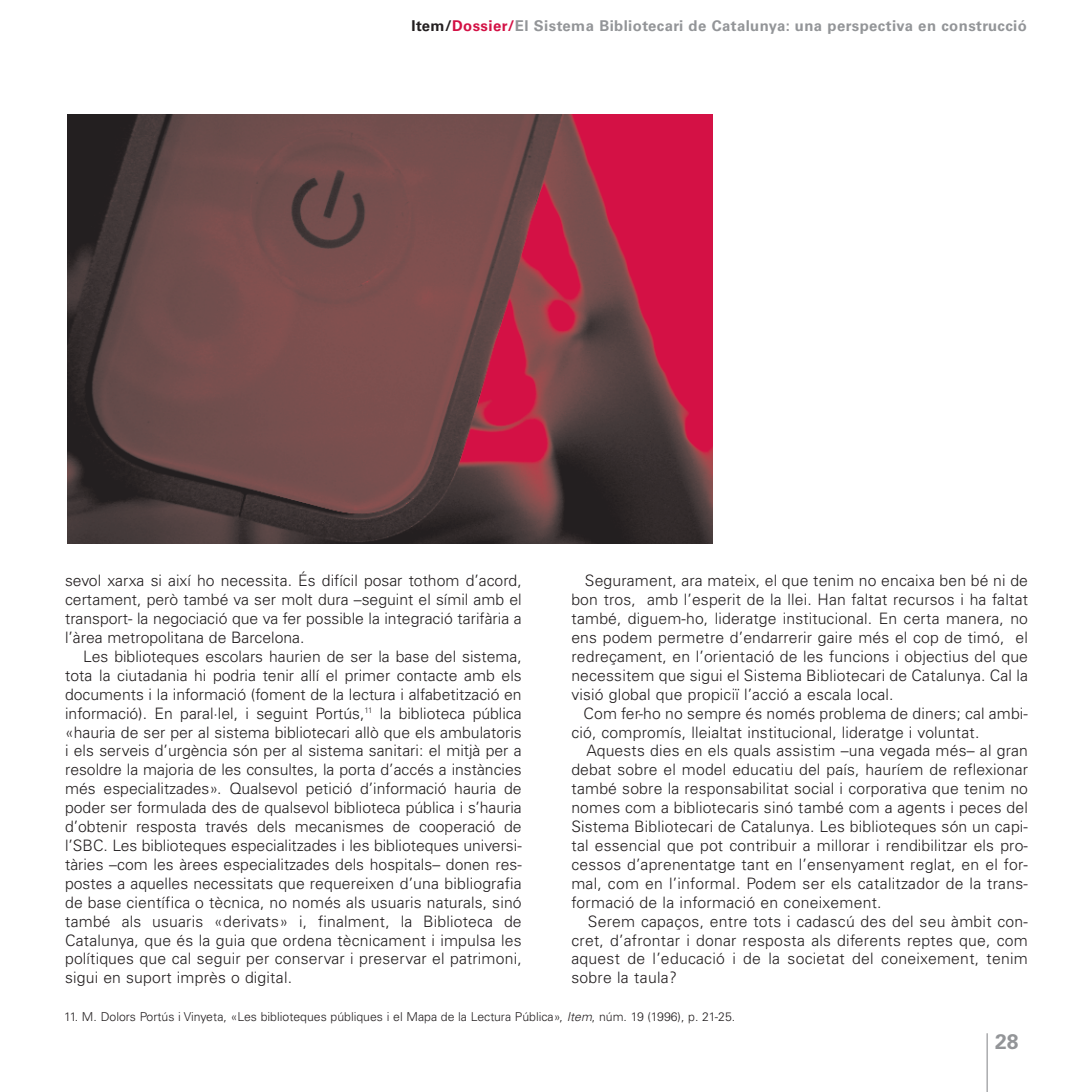
<style>
.page{position:relative;width:1092px;height:1092px;background:#fff}
.page>*{position:absolute;margin:0;border:0;box-sizing:border-box;transform-origin:0 0}
.t1{font:700 21px "Univers";color:#939598}
.t2{font:300 15.75px/18.9px "Univers";letter-spacing:.01em;color:#231f20;text-align:justify}
.t3{font:700 14.88px "Univers";letter-spacing:.03em;color:#939598}
.t4{font:300 12.25px "Univers";color:#231f20}
.s1{color:#231f20}
.s2{color:#d31145}
.s3{font-style:italic}
</style>
<div class="page">
<hr style="left:986px;top:1033px;width:1px;height:58px;background:#808285">
<img style="left:68px;top:115px;width:644px;height:428px">
<p class="t3" style="left:411px;top:20px;width:617px"><span class="s1">Item/</span><span class="s2">Dossier/</span>El Sistema Bibliotecari de Catalunya: una perspectiva en construcció</p>
<p class="t2" style="left:65px;top:572px;width:458px">sevol xarxa si així ho necessita. És difícil posar tothom d’acord, certament, però també va ser molt dura –seguint el símil amb el transport- la negociació que va fer possible la integració tarifària a l’àrea metropolitana de Barcelona.</p>
<p class="t2" style="left:65px;top:648px;width:458px;text-indent:18px">Les biblioteques escolars haurien de ser la base del sistema, tota la ciutadania hi podria tenir allí el primer contacte amb els documents i la informació (foment de la lectura i alfabetització en informació). En paral·lel, i seguint Portús,<sup>11</sup> la biblioteca pública «hauria de ser per al sistema bibliotecari allò que els ambulatoris i els serveis d’urgència són per al sistema sanitari: el mitjà per a resoldre la majoria de les consultes, la porta d’accés a instàncies més especialitzades». Qualsevol petició d’informació hauria de poder ser formulada des de qualsevol biblioteca pública i s’hauria d’obtenir resposta través dels mecanismes de cooperació de l’SBC. Les biblioteques especialitzades i les biblioteques universi&shy;tàries –com les àrees especialitzades dels hospitals– donen res&shy;postes a aquelles necessitats que requereixen d’una bibliografia de base científica o tècnica, no només als usuaris naturals, sinó també als usuaris «derivats» i, finalment, la Biblioteca de Catalunya, que és la guia que ordena tècnicament i impulsa les polítiques que cal seguir per conservar i preservar el patrimoni, sigui en suport imprès o digital.</p>
<p class="t2" style="left:571px;top:572px;width:458px;text-indent:13px">Segurament, ara mateix, el que tenim no encaixa ben bé ni de bon tros, amb l’esperit de la llei. Han faltat recursos i ha faltat també, diguem-ho, lideratge institucional. En certa manera, no ens podem permetre d’endarrerir gaire més el cop de timó, el redreçament, en l’orientació de les funcions i objectius del que necessitem que sigui el Sistema Bibliotecari de Catalunya. Cal la visió global que propiciï l’acció a escala local.</p>
<p class="t2" style="left:571px;top:705px;width:458px;text-indent:12px">Com fer-ho no sempre és només problema de diners; cal ambi&shy;ció, compromís, lleialtat institucional, lideratge i voluntat.</p>
<p class="t2" style="left:571px;top:742px;width:458px;text-indent:15px">Aquests dies en els quals assistim –una vegada més– al gran debat sobre el model educatiu del país, hauríem de reflexionar també sobre la responsabilitat social i corporativa que tenim no nomes com a bibliotecaris sinó també com a agents i peces del Sistema Bibliotecari de Catalunya. Les biblioteques són un capi&shy;tal essencial que pot contribuir a millorar i rendibilitzar els pro&shy;cessos d’aprenentatge tant en l’ensenyament reglat, en el for&shy;mal, com en l’informal. Podem ser els catalitzador de la trans&shy;formació de la informació en coneixement.</p>
<p class="t2" style="left:571px;top:912px;width:458px;text-indent:16px">Serem capaços, entre tots i cadascú des del seu àmbit con&shy;cret, d’afrontar i donar resposta als diferents reptes que, com aquest de l’educació i de la societat del coneixement, tenim sobre la taula?</p>
<p class="t4" style="left:64px;top:1011px;width:672px">11. M. Dolors Portús i Vinyeta, «Les biblioteques públiques i el Mapa de la Lectura Pública», <span class="s3">Item</span>, núm. 19 (1996), p. 21-25.</p>
<h1 class="t1" style="left:994px;top:1033px;width:25px">28</h1>
</div>
